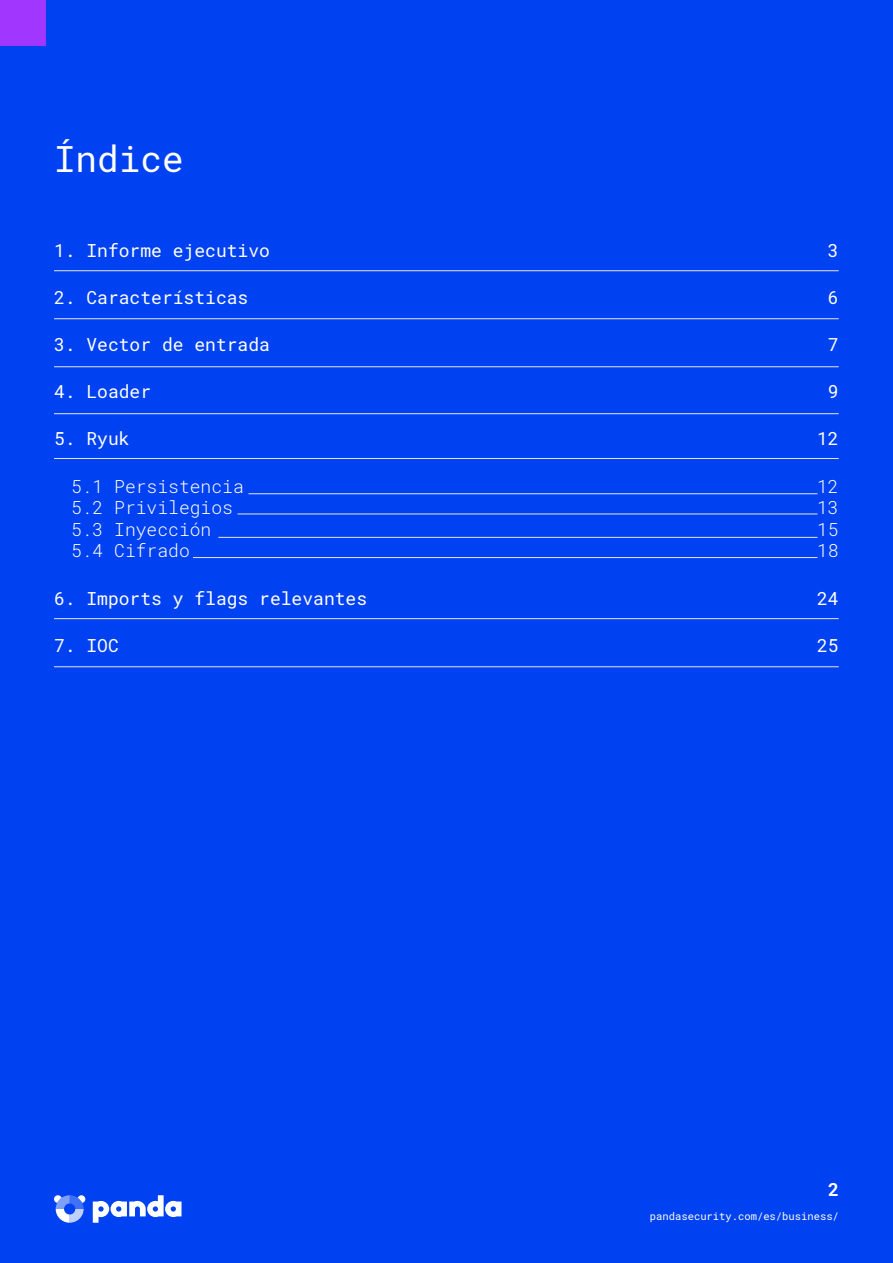
<style>
.page{position:relative;width:893px;height:1263px;background:#0042f2}
.page>*{position:absolute;margin:0;border:0;box-sizing:border-box;transform-origin:0 0}
.t1{font:36px "Roboto Mono";color:#fff}
.Titles{font:18px "Roboto Mono";color:#fff}
.Titles-2{font:300 18px/21.6px "Roboto Mono";color:#fff}
.t2{font:700 18px "Roboto Mono";color:#fff}
.t3{font:10.5px "Roboto Mono";color:#fff}
</style>
<div class="page">
<svg style="left:93px;top:1195px;width:88px;height:28px"></svg>
<svg style="left:54px;top:1195px;width:31px;height:28px"></svg>
<div style="left:0;top:0;width:45px;height:45px;background:#a136ff"></div>
<hr style="left:54px;top:270px;width:785px;height:1px;background:#e8e8e8">
<hr style="left:54px;top:318px;width:785px;height:1px;background:#e8e8e8">
<hr style="left:54px;top:366px;width:785px;height:1px;background:#e8e8e8">
<hr style="left:54px;top:413px;width:785px;height:1px;background:#e8e8e8">
<hr style="left:54px;top:458px;width:785px;height:1px;background:#e8e8e8">
<hr style="left:248px;top:493px;width:569px;height:1px;background:#e8e8e8">
<hr style="left:237px;top:514px;width:580px;height:1px;background:#e8e8e8">
<hr style="left:218px;top:537px;width:599px;height:1px;background:#e8e8e8">
<hr style="left:193px;top:557px;width:624px;height:1px;background:#e8e8e8">
<hr style="left:54px;top:618px;width:785px;height:1px;background:#e8e8e8">
<hr style="left:54px;top:666px;width:785px;height:1px;background:#e8e8e8">
<p class="t1" style="left:54px;top:134px;width:131px">Índice</p>
<p class="Titles" style="left:54px;top:238px;width:218px">1. Informe ejecutivo</p>
<p class="Titles" style="left:54px;top:285px;width:196px">2. Características</p>
<p class="Titles" style="left:54px;top:332px;width:218px">3. Vector de entrada</p>
<p class="Titles" style="left:54px;top:379px;width:99px">4. Loader</p>
<p class="Titles" style="left:54px;top:426px;width:77px">5. Ryuk</p>
<p class="Titles-2" style="left:71px;top:475px;width:174px">5.1 Persistencia<br>5.2 Privilegios<br>5.3 Inyección<br>5.4 Cifrado</p>
<p class="Titles" style="left:54px;top:585px;width:315px">6. Imports y flags relevantes</p>
<p class="Titles" style="left:54px;top:633px;width:66px">7. IOC</p>
<p class="Titles" style="left:828px;top:238px;width:12px">3</p>
<p class="Titles" style="left:828px;top:285px;width:12px">6</p>
<p class="Titles" style="left:828px;top:332px;width:12px">7</p>
<p class="Titles" style="left:828px;top:379px;width:12px">9</p>
<p class="Titles" style="left:817px;top:426px;width:23px">12</p>
<p class="Titles-2" style="left:817px;top:475px;width:23px;text-align:justify">12<br>13<br>15<br>18</p>
<p class="Titles" style="left:817px;top:585px;width:23px">24</p>
<p class="Titles" style="left:817px;top:633px;width:23px">25</p>
<p class="t2" style="left:828px;top:1176px;width:12px">2</p>
<p class="t3" style="left:650px;top:1209px;width:191px">pandasecurity.com/es/business/</p>
</div>
